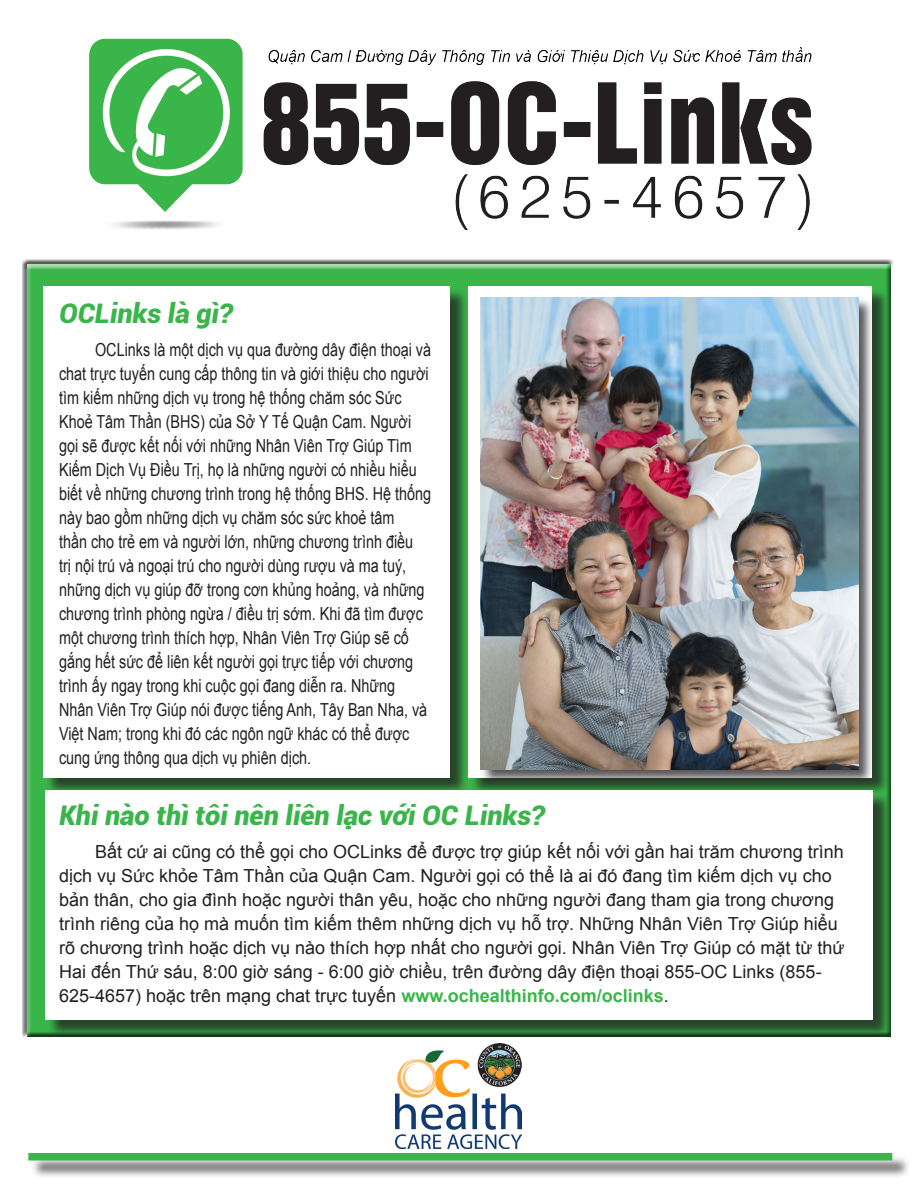
<style>
.page{position:relative;width:918px;height:1188px;background:#fff}
.page>*{position:absolute;margin:0;border:0;box-sizing:border-box;transform-origin:0 0}
.question{font:italic 900 27px "Roboto";color:#39b54a}
.answer{font:18px/24px "Arial";color:#231f20;scale:.8 1}
.answer-2{font:18px/24px "Arial";color:#231f20}
.s1{font-weight:700;color:#39b54a}
</style>
<div class="page">
<div style="left:23px;top:261px;width:874px;height:781px;background:#231f20;opacity:.75"></div>
<div style="left:45px;top:288px;width:424px;height:508px;background:#231f20;opacity:.75"></div>
<div style="left:43px;top:286px;width:407px;height:491px;background:#fff"></div>
<div style="left:470px;top:288px;width:420px;height:508px;background:#231f20;opacity:.75"></div>
<div style="left:468px;top:286px;width:403px;height:491px;background:#fff"></div>
<div style="left:47px;top:792px;width:845px;height:247px;background:#231f20;opacity:.75"></div>
<div style="left:45px;top:790px;width:828px;height:230px;background:#fff"></div>
<div style="left:480px;top:297px;width:394px;height:488px;background:#231f20;opacity:.75"></div>
<img style="left:481px;top:298px;width:378px;height:471px">
<img style="left:89px;top:38px;width:723px;height:192px">
<div style="left:31px;top:1155px;width:880px;height:24px;background:#231f20;opacity:.75"></div>
<div style="left:28px;top:1153px;width:864px;height:8px;background:#39b54a"></div>
<img style="left:396px;top:1044px;width:126px;height:105px">
<p class="question" style="left:59px;top:295px;width:175px">OCLinks là gì?</p>
<p class="answer" style="left:59px;top:338px;width:467px;text-indent:36px">OCLinks là một dịch vụ qua đường dây điện thoại và chat trực tuyến cung cấp thông tin và giới thiệu cho người tìm kiếm những dịch vụ trong hệ thống chăm sóc Sức Khoẻ Tâm Thần (BHS) của Sở Y Tế Quận Cam. Người gọi sẽ được kết nối với những Nhân Viên Trợ Giúp Tìm Kiếm Dịch Vụ Điều Trị, họ là những người có nhiều hiểu biết về những chương trình trong hệ thống BHS. Hệ thống này bao gồm những dịch vụ chăm sóc sức khoẻ tâm<br>thần cho trẻ em và người lớn, những chương trình điều<br>trị nội trú và ngoại trú cho người dùng rượu và ma tuý, những dịch vụ giúp đỡ trong cơn khủng hoảng, và những chương trình phòng ngừa / điều trị sớm. Khi đã tìm được một chương trình thích hợp, Nhân Viên Trợ Giúp sẽ cố gắng hết sức để liên kết người gọi trực tiếp với chương trình ấy ngay trong khi cuộc gọi đang diễn ra. Những Nhân Viên Trợ Giúp nói được tiếng Anh, Tây Ban Nha, và Việt Nam; trong khi đó các ngôn ngữ khác có thể được cung ứng thông qua dịch vụ phiên dịch.</p>
<p class="question" style="left:59px;top:796px;width:487px">Khi nào thì tôi nên liên lạc với OC Links?</p>
<p class="answer-2" style="left:59px;top:839px;width:787px;text-indent:36px">Bất cứ ai cũng có thể gọi cho OCLinks để được trợ giúp kết nối với gần hai trăm chương trình dịch vụ Sức khỏe Tâm Thần của Quận Cam. Người gọi có thể là ai đó đang tìm kiếm dịch vụ cho bản thân, cho gia đình hoặc người thân yêu, hoặc cho những người đang tham gia trong chương trình riêng của họ mà muốn tìm kiếm thêm những dịch vụ hỗ trợ. Những Nhân Viên Trợ Giúp hiểu rõ chương trình hoặc dịch vụ nào thích hợp nhất cho người gọi. Nhân Viên Trợ Giúp có mặt từ thứ Hai đến Thứ sáu, 8:00 giờ sáng - 6:00 giờ chiều, trên đường dây điện thoại 855-OC Links (855- 625-4657) hoặc trên mạng chat trực tuyến <span class="s1">www.ochealthinfo.com/oclinks</span>.</p>
</div>
